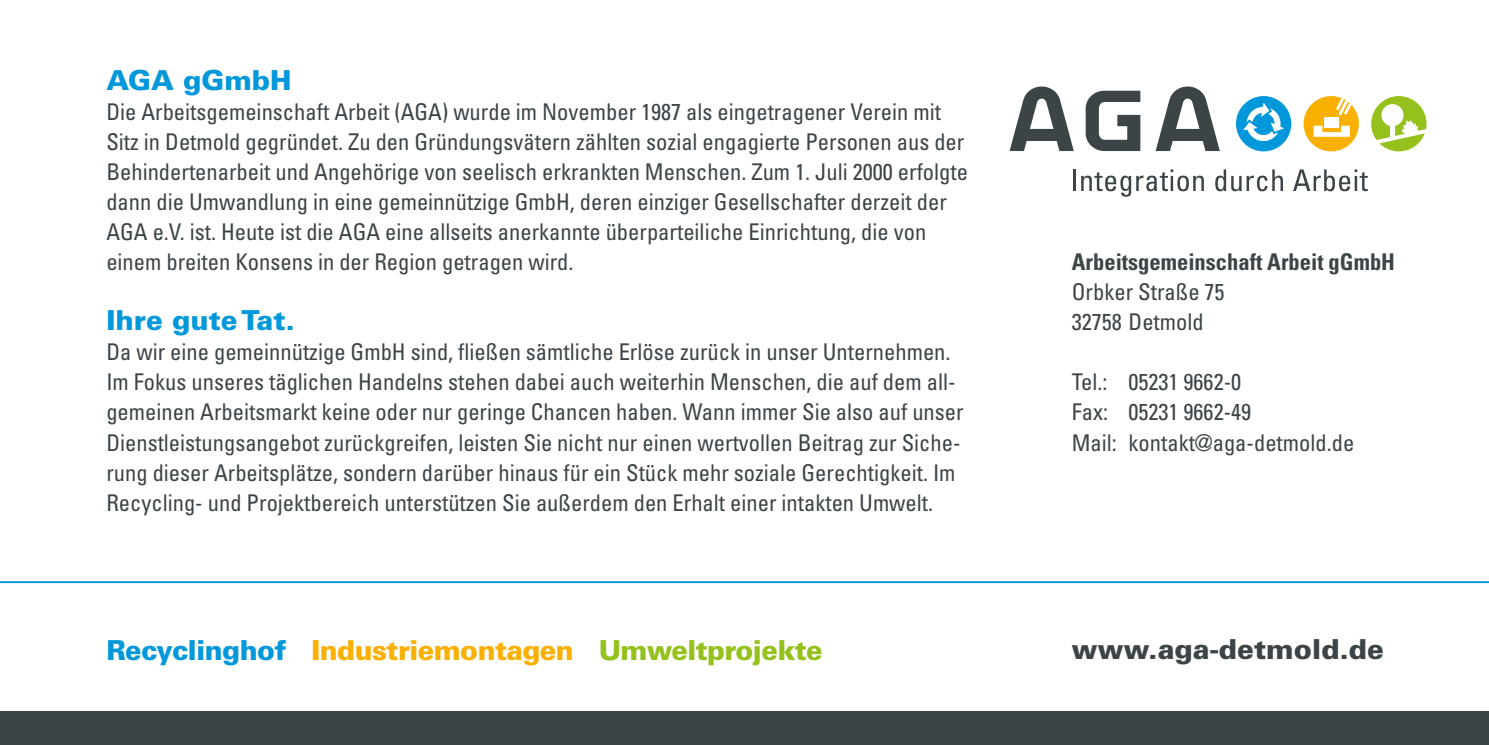
<style>
.page{position:relative;width:1489px;height:745px;background:#fff}
.page>*{position:absolute;margin:0;border:0;box-sizing:border-box;transform-origin:0 0}
.t1{font:900 27.5px "Univers";letter-spacing:-.02em;color:#f9b000}
.t2{font:900 27.5px "Univers";color:#0098da}
.t3{font:900 27.5px "Univers";color:#3c4448}
.t4{font:condensed 23px/30px "Univers";color:#3c4448}
.t5{font:700 condensed 23px/30px "Univers";color:#3c4448}
.s1{font-weight:400}
.s2{color:#0098da}
.s3{color:#94c11c}
</style>
<div class="page">
<div style="left:0;top:711px;width:1488px;height:33px;background:#3c4448"></div>
<hr style="left:0;top:581px;width:1488px;height:1px;background:#0098da">
<div style="left:1235px;top:96px;width:56px;height:55px;background:#0098da;border-radius:50%"></div>
<svg style="left:1242px;top:102px;width:41px;height:39px"></svg>
<hr style="left:1072px;top:169px;width:3px;height:22px;background:#3c4448">
<svg style="left:1081px;top:169px;width:122px;height:28px"></svg>
<svg style="left:1215px;top:169px;width:10px;height:22px"></svg>
<svg style="left:1231px;top:169px;width:51px;height:22px"></svg>
<svg style="left:1293px;top:169px;width:74px;height:22px"></svg>
<svg style="left:1009px;top:86px;width:64px;height:65px"></svg>
<svg style="left:1085px;top:91px;width:55px;height:60px"></svg>
<svg style="left:1155px;top:86px;width:64px;height:65px"></svg>
<div style="left:1303px;top:96px;width:55px;height:55px;background:#f9b000;border-radius:50%"></div>
<svg style="left:1313px;top:96px;width:114px;height:52px"></svg>
<p class="t2" style="left:106px;top:63px;width:187px">AGA gGmbH</p>
<p class="t4" style="left:106px;top:97px;width:863px">Die Arbeitsgemeinschaft Arbeit (AGA) wurde im November 1987 als eingetragener Verein mit Sitz in Detmold gegründet. Zu den Gründungsvätern zählten sozial engagierte Personen aus der Behindertenarbeit und Angehörige von seelisch erkrankten Menschen. Zum 1. Juli 2000 erfolgte dann die Umwandlung in eine gemeinnützige GmbH, deren einziger Gesellschafter derzeit der AGA e.V. ist. Heute ist die AGA eine allseits anerkannte überparteiliche Einrichtung, die von einem breiten Konsens in der Region getragen wird.</p>
<p class="t2" style="left:106px;top:303px;width:190px">Ihre gute Tat.</p>
<p class="t4" style="left:106px;top:337px;width:858px">Da wir eine gemeinnützige GmbH sind, fließen sämtliche Erlöse zurück in unser Unternehmen.<br>Im Fokus unseres täglichen Handelns stehen dabei auch weiterhin Menschen, die auf dem all&shy;gemeinen Arbeitsmarkt keine oder nur geringe Chancen haben. Wann immer Sie also auf unser Dienstleistungsangebot zurückgreifen, leisten Sie nicht nur einen wertvollen Beitrag zur Siche&shy;rung dieser Arbeitsplätze, sondern darüber hinaus für ein Stück mehr soziale Gerechtigkeit. Im Recycling- und Projektbereich unterstützen Sie außerdem den Erhalt einer intakten Umwelt.</p>
<p class="t5" style="left:1071px;top:247px;width:325px">Arbeitsgemeinschaft Arbeit gGmbH<br><span class="s1">Orbker Straße 75<br>32758 Detmold</span></p>
<p class="t4" style="left:1071px;top:366px;width:284px">Tel.: 05231 9662-0<br>Fax: 05231 9662-49<br>Mail: kontakt@aga-detmold.de</p>
<p class="t1" style="left:106px;top:632px;width:717px"><span class="s2">Recyclinghof</span> Industriemontagen <span class="s3">Umweltprojekte</span></p>
<p class="t3" style="left:1071px;top:631px;width:314px">www.aga-detmold.de</p>
</div>
